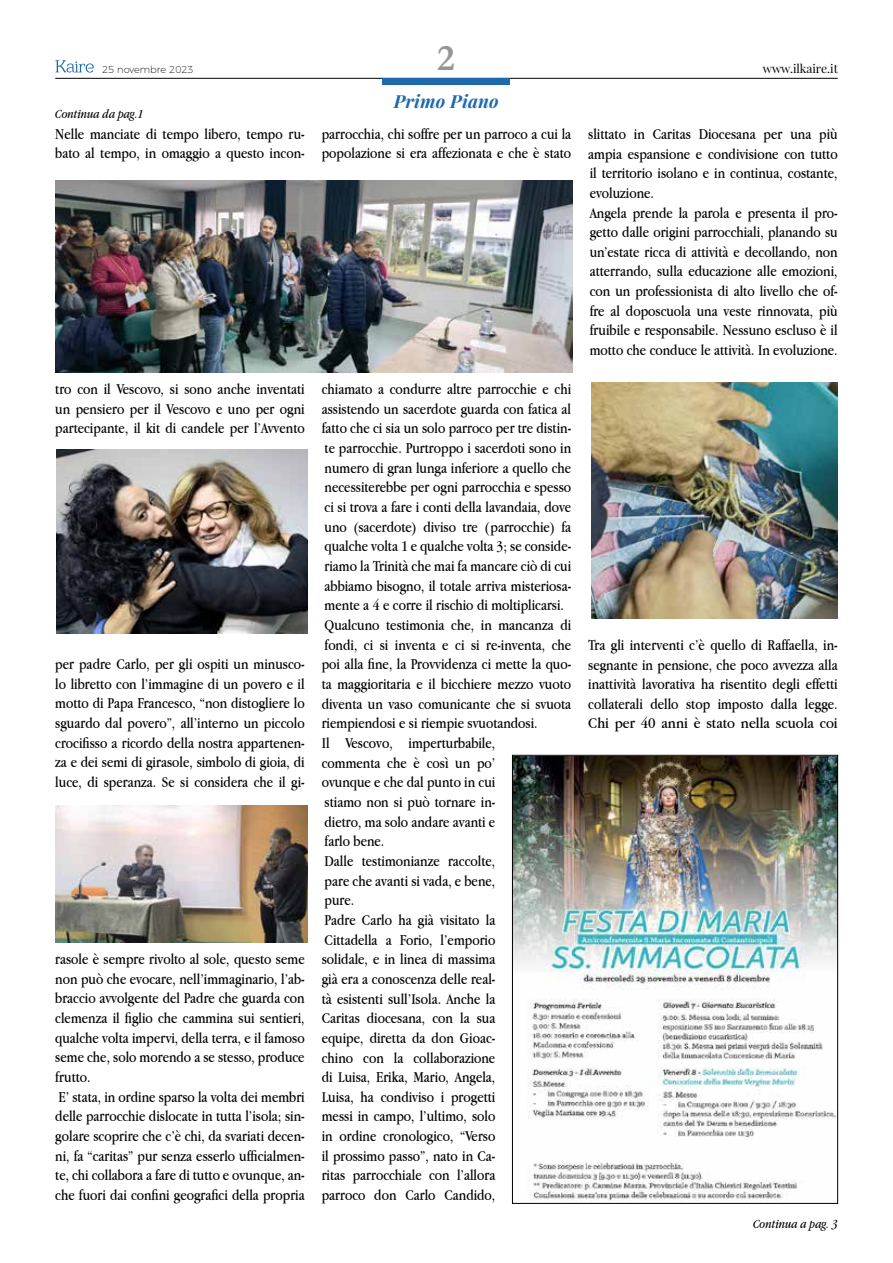
<style>
.page{position:relative;width:893px;height:1263px;background:#fff}
.page>*{position:absolute;margin:0;border:0;box-sizing:border-box;transform-origin:0 0}
.t1{font:700 37.5px "Garamond";color:#949699}
.t2{font:italic 700 18px "Playfair Display";letter-spacing:.01em;color:#1e69ab}
.t3{font:15.75px/19.6px "Apple Garamond";color:#000}
.t4{font:italic 13.05px "Apple Garamond";color:#000}
.t5{font:12px "Playfair Display";color:#000}
.t6{font:200 9.9px "Montserrat";color:#000}
</style>
<div class="page">
<hr style="left:55px;top:78px;width:783px;height:1px;background:#000">
<div style="left:382px;top:78px;width:127px;height:7px;background:#1e69ab"></div>
<svg style="left:55px;top:60px;width:39px;height:13px"></svg>
<img style="left:55px;top:181px;width:518px;height:192px">
<img style="left:56px;top:449px;width:252px;height:185px">
<img style="left:55px;top:805px;width:253px;height:138px">
<img style="left:591px;top:383px;width:247px;height:235px">
<img style="left:514px;top:757px;width:322px;height:444px">
<div style="left:512px;top:755px;width:326px;height:448px;border:1px solid #000"></div>
<p class="t6" style="left:102px;top:62px;width:93px">25 novembre 2023</p>
<p class="t4" style="left:55px;top:106px;width:90px">Continua da pag.1</p>
<p class="t3" style="left:55px;top:123px;width:251px">Nelle manciate di tempo libero, tempo ru&shy;bato al tempo, in omaggio a questo incon-</p>
<p class="t3" style="left:55px;top:379px;width:251px;text-align:justify">tro con il Vescovo, si sono anche inventati un pensiero per il Vescovo e uno per ogni partecipante, il kit di candele per l’Avvento</p>
<p class="t3" style="left:55px;top:654px;width:251px;text-align:justify">per padre Carlo, per gli ospiti un minusco&shy;lo libretto con l’immagine di un povero e il motto di Papa Francesco, “non distogliere lo sguardo dal povero”, all’interno un piccolo crocifisso a ricordo della nostra appartenen&shy;za e dei semi di girasole, simbolo di gioia, di luce, di speranza. Se si considera che il gi-</p>
<p class="t3" style="left:55px;top:949px;width:251px">rasole è sempre rivolto al sole, questo seme non può che evocare, nell’immaginario, l’ab&shy;braccio avvolgente del Padre che guarda con clemenza il figlio che cammina sui sentieri, qualche volta impervi, della terra, e il famoso seme che, solo morendo a se stesso, produce frutto.<br>E’ stata, in ordine sparso la volta dei membri delle parrocchie dislocate in tutta l’isola; sin&shy;golare scoprire che c’è chi, da svariati decen&shy;ni, fa “caritas” pur senza esserlo ufficialmen&shy;te, chi collabora a fare di tutto e ovunque, an&shy;che fuori dai confini geografici della propria</p>
<h1 class="t1" style="left:437px;top:36px;width:19px">2</h1>
<p class="t2" style="left:394px;top:89px;width:106px">Primo Piano</p>
<p class="t3" style="left:322px;top:123px;width:251px">parrocchia, chi soffre per un parroco a cui la popolazione si era affezionata e che è stato</p>
<p class="t3" style="left:322px;top:379px;width:251px">chiamato a condurre altre parrocchie e chi assistendo un sacerdote guarda con fatica al fatto che ci sia un solo parroco per tre distin&shy;te parrocchie. Purtroppo i sacerdoti sono in numero di gran lunga inferiore a quello che necessiterebbe per ogni parrocchia e spesso ci si trova a fare i conti della lavandaia, dove uno (sacerdote) diviso tre (parrocchie) fa qualche volta 1 e qualche volta 3; se conside&shy;riamo la Trinità che mai fa mancare ciò di cui abbiamo bisogno, il totale arriva misteriosa&shy;mente a 4 e corre il rischio di moltiplicarsi.<br>Qualcuno testimonia che, in mancanza di fondi, ci si inventa e ci si re-inventa, che poi alla fine, la Provvidenza ci mette la quo&shy;ta maggioritaria e il bicchiere mezzo vuoto diventa un vaso comunicante che si svuota riempiendosi e si riempie svuotandosi.<br>Il Vescovo, imperturbabile,<br>commenta che è così un po’<br>ovunque e che dal punto in cui<br>stiamo non si può tornare in-<br>dietro, ma solo andare avanti e<br>farlo bene.<br>Dalle testimonianze raccolte,<br>pare che avanti si vada, e bene,<br>pure.<br>Padre Carlo ha già visitato la<br>Cittadella a Forio, l’emporio<br>solidale, e in linea di massima<br>già era a conoscenza delle real-<br>tà esistenti sull’Isola. Anche la<br>Caritas diocesana, con la sua<br>equipe, diretta da don Gioac-<br>chino con la collaborazione<br>di Luisa, Erika, Mario, Angela,<br>Luisa, ha condiviso i progetti<br>messi in campo, l’ultimo, solo<br>in ordine cronologico, “Verso<br>il prossimo passo”, nato in Ca-<br>ritas parrocchiale con l’allora<br>parroco don Carlo Candido,</p>
<p class="t5" style="left:763px;top:61px;width:77px">www.ilkaire.it</p>
<p class="t3" style="left:588px;top:124px;width:251px">slittato in Caritas Diocesana per una più ampia espansione e condivisione con tutto il territorio isolano e in continua, costante, evoluzione.<br>Angela prende la parola e presenta il pro&shy;getto dalle origini parrocchiali, planando su un’estate ricca di attività e decollando, non atterrando, sulla educazione alle emozioni, con un professionista di alto livello che of&shy;fre al doposcuola una veste rinnovata, più fruibile e responsabile. Nessuno escluso è il motto che conduce le attività. In evoluzione.</p>
<p class="t3" style="left:588px;top:635px;width:251px;text-align:justify">Tra gli interventi c’è quello di Raffaella, in&shy;segnante in pensione, che poco avvezza alla inattività lavorativa ha risentito degli effetti collaterali dello stop imposto dalla legge.<br>Chi per 40 anni è stato nella scuola coi</p>
<p class="t4" style="left:753px;top:1216px;width:86px">Continua a pag. 3</p>
</div>
